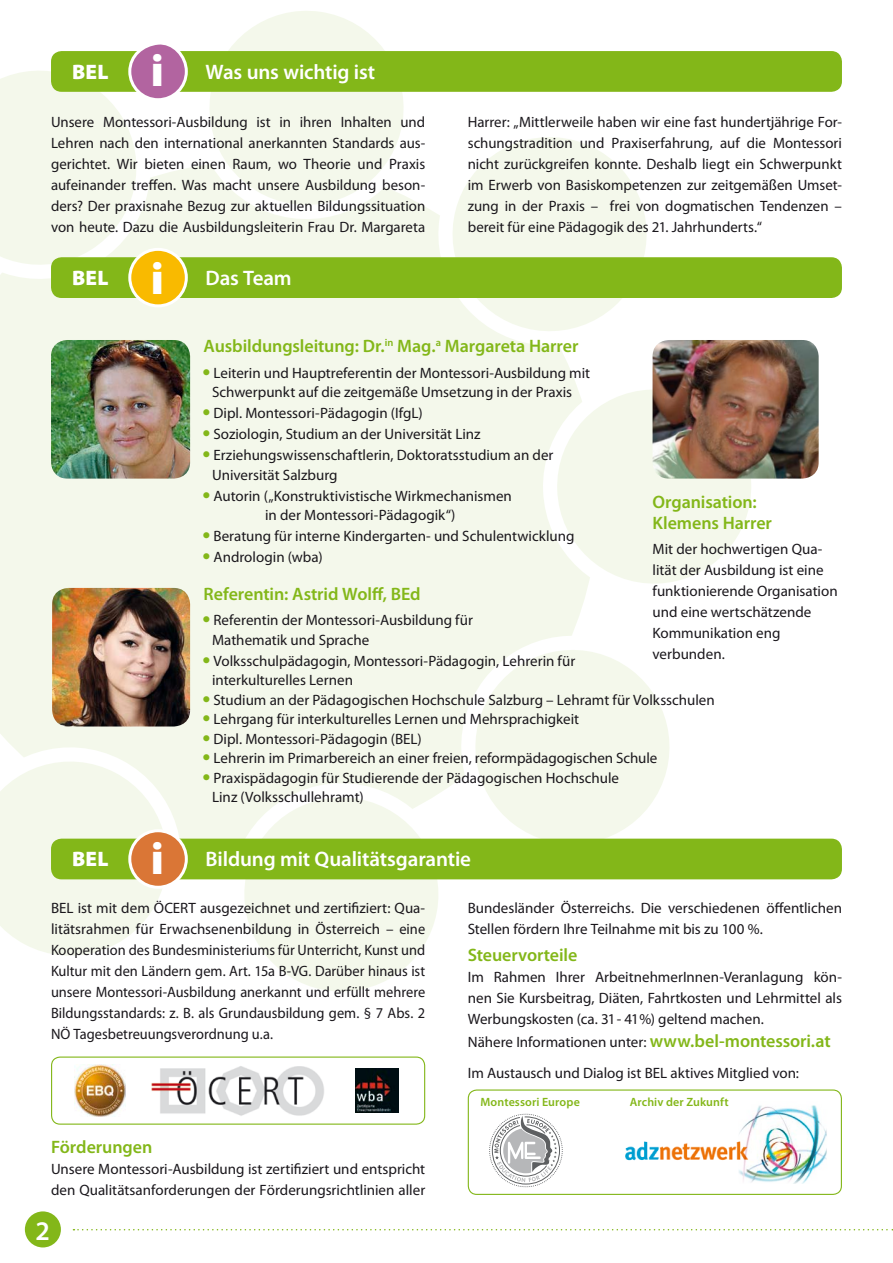
<style>
.page{position:relative;width:893px;height:1263px;background:#fff}
.page>*{position:absolute;margin:0;border:0;box-sizing:border-box;transform-origin:0 0}
.t1{font:900 45px "Myriad Pro";color:#fff}
.t2{font:600 27px "Myriad Pro";color:#fff}
.t3{font:600 21px "Myriad Pro";letter-spacing:-.01em;color:#fff}
.t4{font:900 21px "Myriad Pro";letter-spacing:.005em;color:#fff}
.t5{font:600 18px/21.3px "Myriad Pro";letter-spacing:-.005em;color:#83b719}
.t6{font:15px/21px "Myriad Pro";color:#1a171c}
.t7{font:600 12px "Myriad Pro";letter-spacing:.01em;color:#83b719}
.s1{font-weight:600;font-size:18px;color:#83b719}
</style>
<div class="page">
<div style="left:0;top:227px;width:583px;height:612px;background:#f4f8eb"></div>
<svg style="left:189px;top:11px;width:228px;height:216px"></svg>
<svg style="left:417px;top:137px;width:230px;height:213px"></svg>
<svg style="left:535px;top:371px;width:216px;height:231px"></svg>
<svg style="left:455px;top:609px;width:255px;height:271px"></svg>
<svg style="left:227px;top:776px;width:228px;height:215px"></svg>
<svg style="left:0;top:740px;width:208px;height:216px"></svg>
<div style="left:51px;top:51px;width:791px;height:41px;background:#83b719;border-radius:11px"></div>
<svg style="left:0;top:44px;width:189px;height:247px"></svg>
<div style="left:468px;top:1089px;width:374px;height:106px;border:1px solid #83b719;border-radius:9px"></div>
<svg style="left:489px;top:1114px;width:74px;height:73px"></svg>
<img style="left:739px;top:1105px;width:88px;height:79px">
<img style="left:625px;top:1140px;width:124px;height:20px">
<div style="left:51px;top:257px;width:791px;height:41px;background:#83b719;border-radius:11px"></div>
<div style="left:130px;top:249px;width:56px;height:57px;background:#f9ba00;border-radius:50%"></div>
<div style="left:128px;top:248px;width:60px;height:59px;border:3px solid #fff;border-radius:50%"></div>
<div style="left:51px;top:839px;width:791px;height:40px;background:#83b719;border-radius:11px"></div>
<div style="left:130px;top:831px;width:56px;height:56px;background:#da7636;border-radius:50%"></div>
<div style="left:128px;top:829px;width:60px;height:60px;border:3px solid #fff;border-radius:50%"></div>
<div style="left:24px;top:1210px;width:38px;height:38px;background:#83b719;border-radius:50%"></div>
<div style="left:23px;top:1209px;width:40px;height:40px;border:2px solid #fff;border-radius:50%"></div>
<div style="left:51px;top:1056px;width:374px;height:69px;border:1px solid #83b719;border-radius:9px"></div>
<img style="left:74px;top:1065px;width:52px;height:51px">
<img style="left:355px;top:1069px;width:44px;height:43px">
<img style="left:151px;top:1066px;width:173px;height:50px">
<svg style="left:73px;top:1229px;width:820px;height:1px"></svg>
<img style="left:51px;top:340px;width:139px;height:139px">
<img style="left:653px;top:340px;width:166px;height:139px">
<img style="left:52px;top:588px;width:138px;height:138px">
<h1 class="t1" style="left:151px;top:41px;width:15px">i</h1>
<h3 class="t4" style="left:72px;top:57px;width:38px">BEL</h3>
<h3 class="t3" style="left:206px;top:58px;width:171px">Was uns wichtig ist</h3>
<p class="t6" style="left:51px;top:112px;width:376px;text-align:justify">Unsere Montessori-Ausbildung ist in ihren Inhalten und Lehren nach den international anerkannten Standards aus&shy;gerichtet. Wir bieten einen Raum, wo Theorie und Praxis aufeinander treffen. Was macht unsere Ausbildung beson&shy;ders? Der praxisnahe Bezug zur aktuellen Bildungssituation von heute. Dazu die Ausbildungsleiterin Frau Dr. Margareta</p>
<p class="t6" style="left:468px;top:112px;width:376px;text-align:justify">Harrer: „Mittlerweile haben wir eine fast hundertjährige For&shy;schungstradition und Praxiserfahrung, auf die Montessori nicht zurückgreifen konnte. Deshalb liegt ein Schwerpunkt im Erwerb von Basiskompetenzen zur zeitgemäßen Umset&shy;zung in der Praxis – frei von dogmatischen Tendenzen – bereit für eine Pädagogik des 21. Jahrhunderts.“</p>
<h1 class="t1" style="left:151px;top:249px;width:15px">i</h1>
<h3 class="t4" style="left:72px;top:264px;width:38px">BEL</h3>
<h3 class="t3" style="left:206px;top:264px;width:88px">Das Team</h3>
<p class="t5" style="left:204px;top:335px;width:376px">Ausbildungsleitung: Dr.<sup>in</sup> Mag.<sup>a</sup> Margareta Harrer</p>
<p class="t6" style="left:212px;top:363px;width:380px;line-height:19.5px;text-indent:-9px"><sup>■</sup> Leiterin und Hauptreferentin der Montessori-Ausbildung mit<br>Schwerpunkt auf die zeitgemäße Umsetzung in der Praxis</p>
<p class="t6" style="left:204px;top:402px;width:221px"><sup>■</sup> Dipl. Montessori-Pädagogin (IfgL)</p>
<p class="t6" style="left:204px;top:423px;width:279px"><sup>■</sup> Soziologin, Studium an der Universität Linz</p>
<p class="t6" style="left:212px;top:445px;width:343px;line-height:19.5px;text-indent:-9px"><sup>■</sup> Erziehungswissenschaftlerin, Doktoratsstudium an der<br>Universität Salzburg</p>
<p class="t6" style="left:204px;top:486px;width:310px;line-height:19.5px;text-align:center"><sup>■</sup> Autorin („Konstruktivistische Wirkmechanismen in der Montessori-Pädagogik“)</p>
<p class="t6" style="left:204px;top:525px;width:372px"><sup>■</sup> Beratung für interne Kindergarten- und Schulentwicklung</p>
<p class="t6" style="left:204px;top:546px;width:120px"><sup>■</sup> Andrologin (wba)</p>
<p class="t5" style="left:204px;top:583px;width:219px">Referentin: Astrid Wolff, BEd</p>
<p class="t6" style="left:212px;top:610px;width:262px;line-height:19.5px;text-indent:-9px"><sup>■</sup> Referentin der Montessori-Ausbildung für<br>Mathematik und Sprache</p>
<p class="t6" style="left:212px;top:650px;width:365px;line-height:19.5px;text-indent:-9px"><sup>■</sup> Volksschulpädagogin, Montessori-Pädagogin, Lehrerin für interkulturelles Lernen</p>
<p class="t6" style="left:204px;top:689px;width:513px"><sup>■</sup> Studium an der Pädagogischen Hochschule Salzburg – Lehramt für Volksschulen</p>
<p class="t6" style="left:204px;top:708px;width:377px"><sup>■</sup> Lehrgang für interkulturelles Lernen und Mehrsprachigkeit</p>
<p class="t6" style="left:204px;top:728px;width:220px"><sup>■</sup> Dipl. Montessori-Pädagogin (BEL)</p>
<p class="t6" style="left:204px;top:747px;width:455px"><sup>■</sup> Lehrerin im Primarbereich an einer freien, reformpädagogischen Schule</p>
<p class="t6" style="left:212px;top:767px;width:408px;line-height:19.5px;text-indent:-9px"><sup>■</sup> Praxispädagogin für Studierende der Pädagogischen Hochschule<br>Linz (Volksschullehramt)</p>
<p class="t5" style="left:653px;top:490px;width:121px">Organisation:<br>Klemens Harrer</p>
<p class="t6" style="left:653px;top:538px;width:187px">Mit der hochwertigen Qua&shy;lität der Ausbildung ist eine funktionierende Organisation und eine wertschätzende<br>Kommunikation eng verbunden.</p>
<h1 class="t1" style="left:151px;top:828px;width:15px">i</h1>
<h3 class="t4" style="left:72px;top:845px;width:38px">BEL</h3>
<h3 class="t3" style="left:206px;top:846px;width:267px">Bildung mit Qualitätsgarantie</h3>
<p class="t6" style="left:51px;top:897px;width:376px;text-align:justify">BEL ist mit dem ÖCERT ausgezeichnet und zertifiziert: Qua&shy;litätsrahmen für Erwachsenenbildung in Österreich – eine Kooperation des Bundesministeriums für Unterricht, Kunst und Kultur mit den Ländern gem. Art. 15a B-VG. Darüber hinaus ist unsere Montessori-Ausbildung anerkannt und erfüllt mehrere Bildungsstandards: z. B. als Grundausbildung gem. § 7 Abs. 2<br>NÖ Tagesbetreuungsverordnung u.a.</p>
<p class="t5" style="left:51px;top:1136px;width:103px">Förderungen</p>
<p class="t6" style="left:51px;top:1158px;width:376px">Unsere Montessori-Ausbildung ist zertifiziert und entspricht den Qualitätsanforderungen der Förderungsrichtlinien aller</p>
<h2 class="t2" style="left:36px;top:1213px;width:16px">2</h2>
<p class="t6" style="left:468px;top:897px;width:376px">Bundesländer Österreichs. Die verschiedenen öffentlichen<br>Stellen fördern Ihre Teilnahme mit bis zu 100 %.</p>
<p class="t5" style="left:468px;top:944px;width:111px">Steuervorteile</p>
<p class="t6" style="left:468px;top:966px;width:376px;text-align:justify">Im Rahmen Ihrer ArbeitnehmerInnen-Veranlagung kön&shy;nen Sie Kursbeitrag, Diäten, Fahrtkosten und Lehrmittel als Werbungskosten (ca. 31 - 41%) geltend machen.</p>
<p class="t6" style="left:468px;top:1025px;width:364px;line-height:31.7px">Nähere Informationen unter: <span class="s1">www.bel-montessori.at<br></span>Im Austausch und Dialog ist BEL aktives Mitglied von:</p>
<p class="t7" style="left:480px;top:1094px;width:101px">Montessori Europe</p>
<p class="t7" style="left:630px;top:1094px;width:100px">Archiv der Zukunft</p>
</div>
